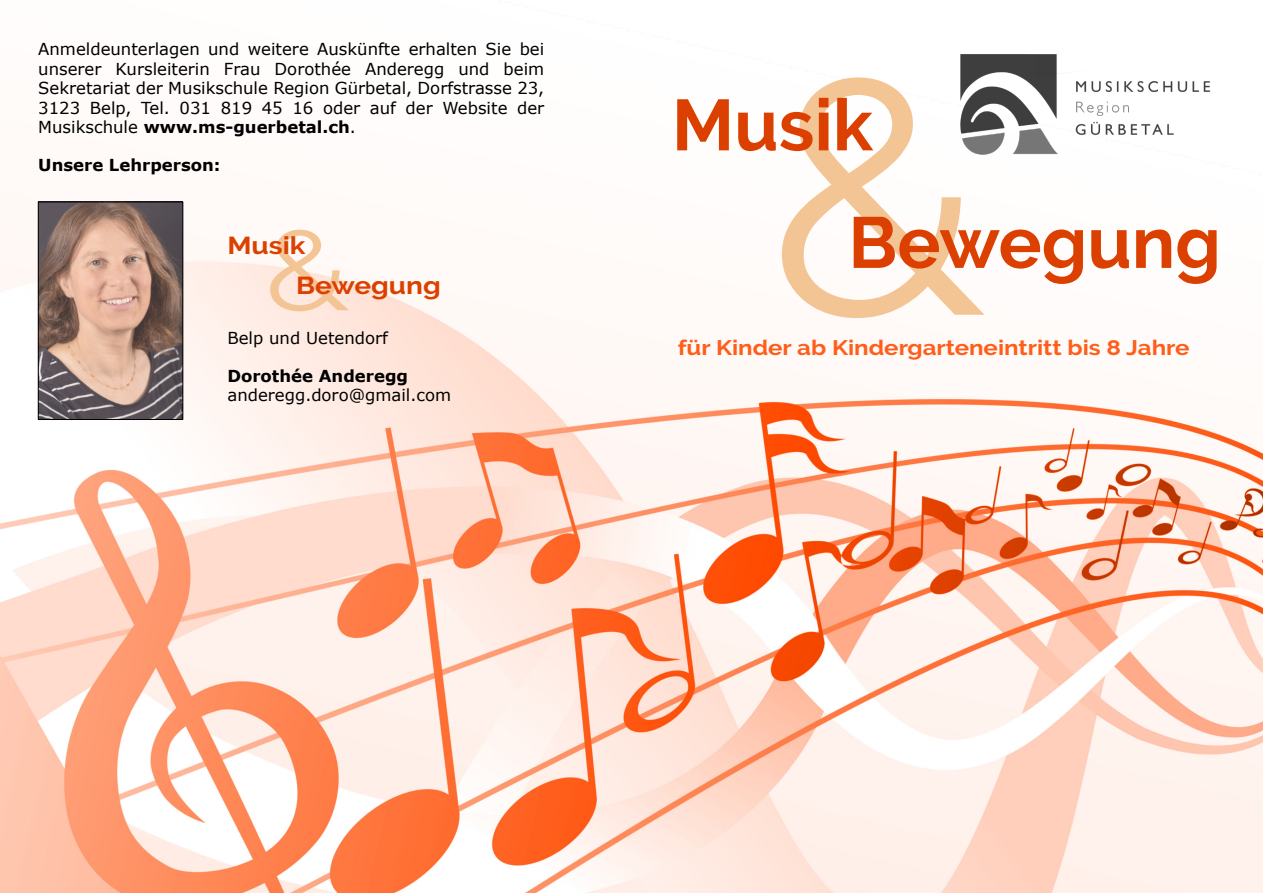
<style>
.page{position:relative;width:1263px;height:893px;background:#fff}
.page>*{position:absolute;margin:0;border:0;box-sizing:border-box;transform-origin:0 0}
.t1{font:330px "Raleway";color:#f3c595}
.t2{font:112.05px "Raleway";color:#f3c595;scale:1.14 1}
.t3{font:700 72px/117.4px "Raleway";color:#dc4000}
.t4{font:700 24.45px/39.9px "Raleway";color:#dc4000;scale:1.14 1}
.t5{font:700 21px "Raleway";color:#ff5d1a;scale:1.14 1}
.t6{font:16.5px/19.5px "Verdana";color:#000;text-align:justify}
.t7{font:700 16.5px "Verdana";color:#000}
.s1{font-weight:700}
</style>
<div class="page">
<img style="left:0;top:48px;width:1263px;height:845px">
<img style="left:954px;top:48px;width:262px;height:110px">
<div style="left:38px;top:202px;width:145px;height:218px;background:#fff;border:1px solid #000;opacity:.2"></div>
<p class="t6" style="left:38px;top:41px;width:507px">Anmeldeunterlagen und weitere Auskünfte erhalten Sie bei unserer Kursleiterin Frau Dorothée Anderegg und beim Sekretariat der Musikschule Region Gürbetal, Dorfstrasse 23, 3123 Belp, Tel. 031 819 45 16 oder auf der Website der Musikschule <span class="s1">www.ms-guerbetal.ch</span>.</p>
<p class="t7" style="left:38px;top:158px;width:184px">Unsere Lehrperson:</p>
<h2 class="t2" style="left:264px;top:205px;width:77px">&amp;</h2>
<h3 class="t4" style="left:296px;top:226px;width:128px;text-indent:-69px">Musik<br>Bewegung</h3>
<p class="t6" style="left:227px;top:330px;width:162px">Belp und Uetendorf</p>
<p class="t7" style="left:227px;top:369px;width:182px">Dorothée Anderegg</p>
<p class="t6" style="left:227px;top:387px;width:225px">anderegg.doro@gmail.com</p>
<h1 class="t1" style="left:766px;top:5px;width:222px">&amp;</h1>
<h3 class="t3" style="left:848px;top:66px;width:374px;text-indent:-176px">Musik<br>Bewegung</h3>
<p class="t5" style="left:678px;top:335px;width:450px">für Kinder ab Kindergarteneintritt bis 8 Jahre</p>
</div>
